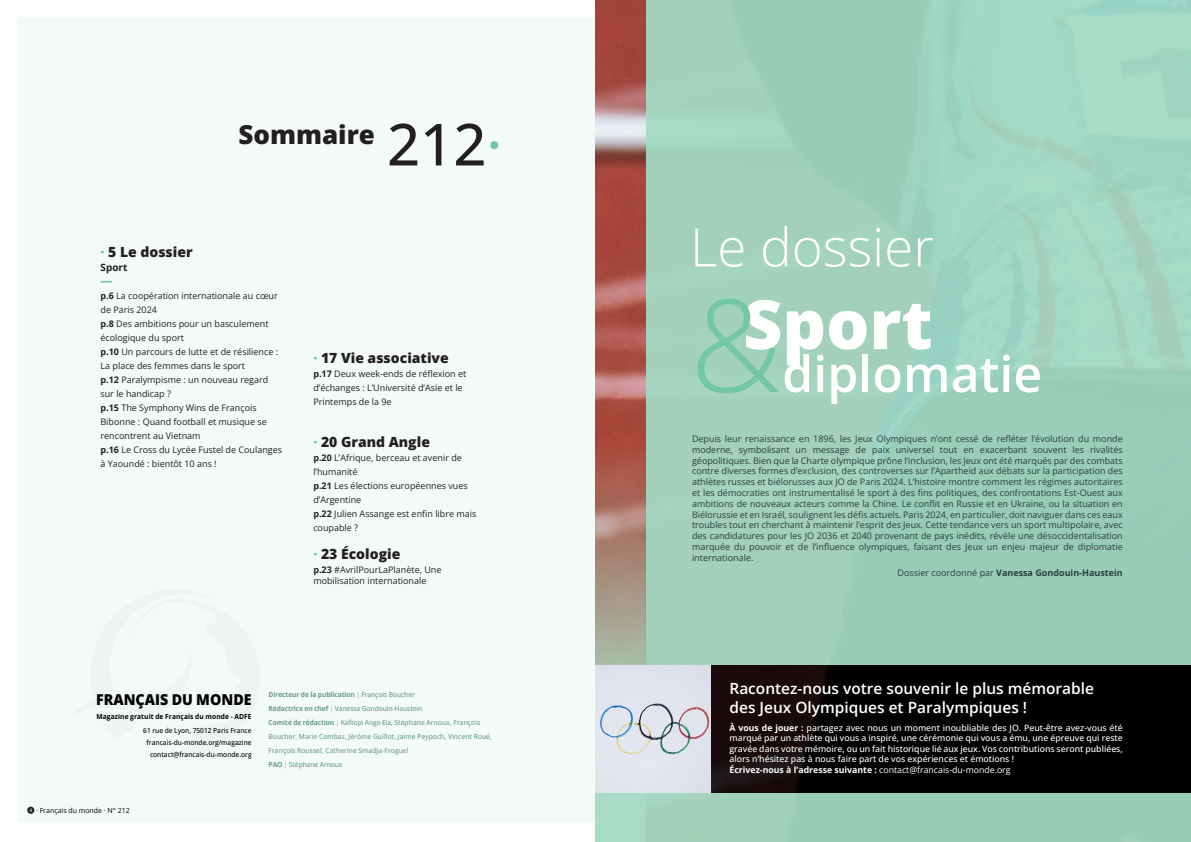
<style>
.page{position:relative;width:1191px;height:842px;background:#fff}
.page>*{position:absolute;margin:0;border:0;box-sizing:border-box;transform-origin:0 0}
.t1{font:300 129px "Open Sans";color:#72c7a4}
.t2{font:800 68px "Open Sans";color:#fff}
.t3{font:500 58px "Open Sans";color:#231f20}
.t4{font:300 53px "Open Sans";color:#fff}
.t5{font:600 50px "Open Sans";color:#fff}
.t6{font:800 26px "Open Sans";color:#231f20}
.t7{font:600 15.4px/18.5px "Open Sans";color:#fff}
.Ours{font:800 15px "Open Sans";color:#000001;scale:.95 1}
.t8{font:800 14px "Open Sans";color:#231f20}
.t9{font:800 12px "Open Sans";color:#72c7a4}
.t10{font:700 10px "Open Sans";color:#231f20}
.t11{font:9px/10.8px "Open Sans";color:#2b3d3f;text-align:justify}
.t12{font:9px/14px "Open Sans";color:#231f20}
.t13{font:700 9px "Open Sans";color:#2a3d3f}
.t14{font:500 8.7px/10.5px "Open Sans";color:#fff;text-align:justify}
.t15{font:700 8.7px "Open Sans";color:#fff}
.Ours-2{font:500 7px/14px "Open Sans";letter-spacing:.01em;color:#679d84;scale:.95 1}
.Ours-3{font:500 7px "Open Sans";color:#000001;scale:.95 1}
.Ours-4{font:700 7px "Open Sans";letter-spacing:.01em;color:#000001;scale:.95 1}
.t16{font:7px "Open Sans";color:#000001}
.t17{font:5px "Open Sans";color:#f3faf7}
.s1{color:#72c7a4}
.s2{font-weight:700}
.s3{font-weight:300}
.s4{font-weight:400}
</style>
<div class="page">
<div style="left:17px;top:18px;width:578px;height:804px;background:#f3faf7"></div>
<div style="left:27px;top:807px;width:7px;height:7px;background:#231f20;border-radius:50%"></div>
<svg style="left:595px;top:0;width:596px;height:842px;background:#9fc8b4"></svg>
<img style="left:595px;top:665px;width:116px;height:127px">
<div style="left:711px;top:665px;width:480px;height:127px;background:linear-gradient(to right,#120909,#000)"></div>
<p class="t6" style="left:238px;top:114px;width:138px">Sommaire</p>
<p class="t3" style="left:387px;top:105px;width:117px">212<span class="s1">·</span></p>
<p class="t8" style="left:100px;top:241px;width:94px"><span class="s1">·</span> 5 Le dossier</p>
<p class="t10" style="left:100px;top:260px;width:28px">Sport</p>
<p class="t9" style="left:100px;top:271px;width:13px">—</p>
<p class="t12" style="left:100px;top:288px;width:179px"><span class="s2">p.6</span> La coopération internationale au cœur de Paris 2024</p>
<p class="t12" style="left:100px;top:316px;width:170px"><span class="s2">p.8</span> Des ambitions pour un basculement écologique du sport</p>
<p class="t12" style="left:100px;top:344px;width:179px"><span class="s2">p.10</span> Un parcours de lutte et de résilience :<br>La place des femmes dans le sport</p>
<p class="t12" style="left:100px;top:372px;width:169px"><span class="s2">p.12</span> Paralympisme : un nouveau regard sur le handicap ?</p>
<p class="t12" style="left:100px;top:400px;width:168px"><span class="s2">p.15</span> The Symphony Wins de François<br>Bibonne : Quand football et musique se rencontrent au Vietnam</p>
<p class="t12" style="left:100px;top:442px;width:183px"><span class="s2">p.16</span> Le Cross du Lycée Fustel de Coulanges à Yaoundé : bientôt 10 ans !</p>
<p class="t8" style="left:313px;top:348px;width:137px"><span class="s1">·</span> 17 Vie associative</p>
<p class="t12" style="left:313px;top:367px;width:154px"><span class="s2">p.17</span> Deux week-ends de réflexion et d’échanges : L’Université d’Asie et le<br>Printemps de la 9e</p>
<p class="t8" style="left:313px;top:432px;width:118px"><span class="s1">·</span> 20 Grand Angle</p>
<p class="t12" style="left:313px;top:451px;width:150px"><span class="s2">p.20</span> L’Afrique, berceau et avenir de l’humanité</p>
<p class="t12" style="left:313px;top:479px;width:156px"><span class="s2">p.21</span> Les élections européennes vues d’Argentine</p>
<p class="t12" style="left:313px;top:507px;width:165px"><span class="s2">p.22</span> Julien Assange est enfin libre mais coupable ?</p>
<p class="t8" style="left:313px;top:544px;width:89px"><span class="s1">·</span> 23 Écologie</p>
<p class="t12" style="left:313px;top:564px;width:130px;line-height:10.8px"><span class="s2">p.23</span> #AvrilPourLaPlanète, Une mobilisation internationale</p>
<p class="Ours" style="left:96px;top:688px;width:165px">FRANÇAIS DU MONDE</p>
<p class="Ours-4" style="left:96px;top:712px;width:165px">Magazine gratuit de Français du monde - ADFE</p>
<p class="Ours-3" style="left:143px;top:726px;width:116px">61 rue de Lyon, 75012 Paris France</p>
<p class="Ours-3" style="left:147px;top:738px;width:112px">francais-du-monde.org/magazine</p>
<p class="Ours-3" style="left:150px;top:750px;width:108px">contact@francais-du-monde.org</p>
<p class="t17" style="left:29px;top:807px;width:4px">4</p>
<p class="t16" style="left:36px;top:806px;width:95px">· Français du monde · N° 212</p>
<p class="Ours-2" style="left:268px;top:688px;width:237px"><span class="s2">Directeur de la publication</span> <span class="s3">|</span> François Boucher<br><span class="s2">Rédactrice en chef</span> <span class="s3">|</span> Vanessa Gondouin-Haustein<br><span class="s2">Comité de rédaction</span> <span class="s3">|</span> Kalliopi Ango Ela, Stéphane Arnoux, François Boucher, Marie Combaz, Jérôme Guillot, Jaime Peypoch, Vincent Roué, François Roussel, Catherine Smadja-Froguel<br><span class="s2">PAO</span> <span class="s3">|</span> Stéphane Arnoux</p>
<p class="t4" style="left:690px;top:211px;width:245px">Le dossier</p>
<p class="t2" style="left:743px;top:273px;width:191px">Sport</p>
<p class="t1" style="left:690px;top:257px;width:93px">&amp;</p>
<p class="t5" style="left:782px;top:339px;width:261px">diplomatie</p>
<p class="t11" style="left:692px;top:433px;width:432px">Depuis leur renaissance en 1896, les Jeux Olympiques n’ont cessé de refléter l’évolution du monde moderne, symbolisant un message de paix universel tout en exacerbant souvent les rivalités géopolitiques. Bien que la Charte olympique prône l’inclusion, les Jeux ont été marqués par des combats contre diverses formes d’exclusion, des controverses sur l’Apartheid aux débats sur la participation des athlètes russes et biélorusses aux JO de Paris 2024. L’histoire montre comment les régimes autoritaires et les démocraties ont instrumentalisé le sport à des fins politiques, des confrontations Est-Ouest aux ambitions de nouveaux acteurs comme la Chine. Le conflit en Russie et en Ukraine, ou la situation en Biélorussie et en Israël, soulignent les défis actuels. Paris 2024, en particulier, doit naviguer dans ces eaux troubles tout en cherchant à maintenir l’esprit des Jeux. Cette tendance vers un sport multipolaire, avec des candidatures pour les JO 2036 et 2040 provenant de pays inédits, révèle une désoccidentalisation marquée du pouvoir et de l’influence olympiques, faisant des Jeux un enjeu majeur de diplomatie internationale.</p>
<p class="t13" style="left:897px;top:566px;width:227px"><span class="s4">Dossier coordonné par</span> Vanessa Gondouin-Haustein</p>
<p class="t7" style="left:729px;top:679px;width:366px">Racontez-nous votre souvenir le plus mémorable des Jeux Olympiques et Paralympiques !</p>
<p class="t14" style="left:729px;top:722px;width:395px"><span class="s2">À vous de jouer :</span> partagez avec nous un moment inoubliable des JO. Peut-être avez-vous été marqué par un athlète qui vous a inspiré, une cérémonie qui vous a ému, une épreuve qui reste gravée dans votre mémoire, ou un fait historique lié aux jeux. Vos contributions seront publiées, alors n’hésitez pas à nous faire part de vos expériences et émotions !</p>
<p class="t15" style="left:729px;top:763px;width:283px">Écrivez-nous à l’adresse suivante : <span class="s4">contact@francais-du-monde.org</span></p>
</div>
